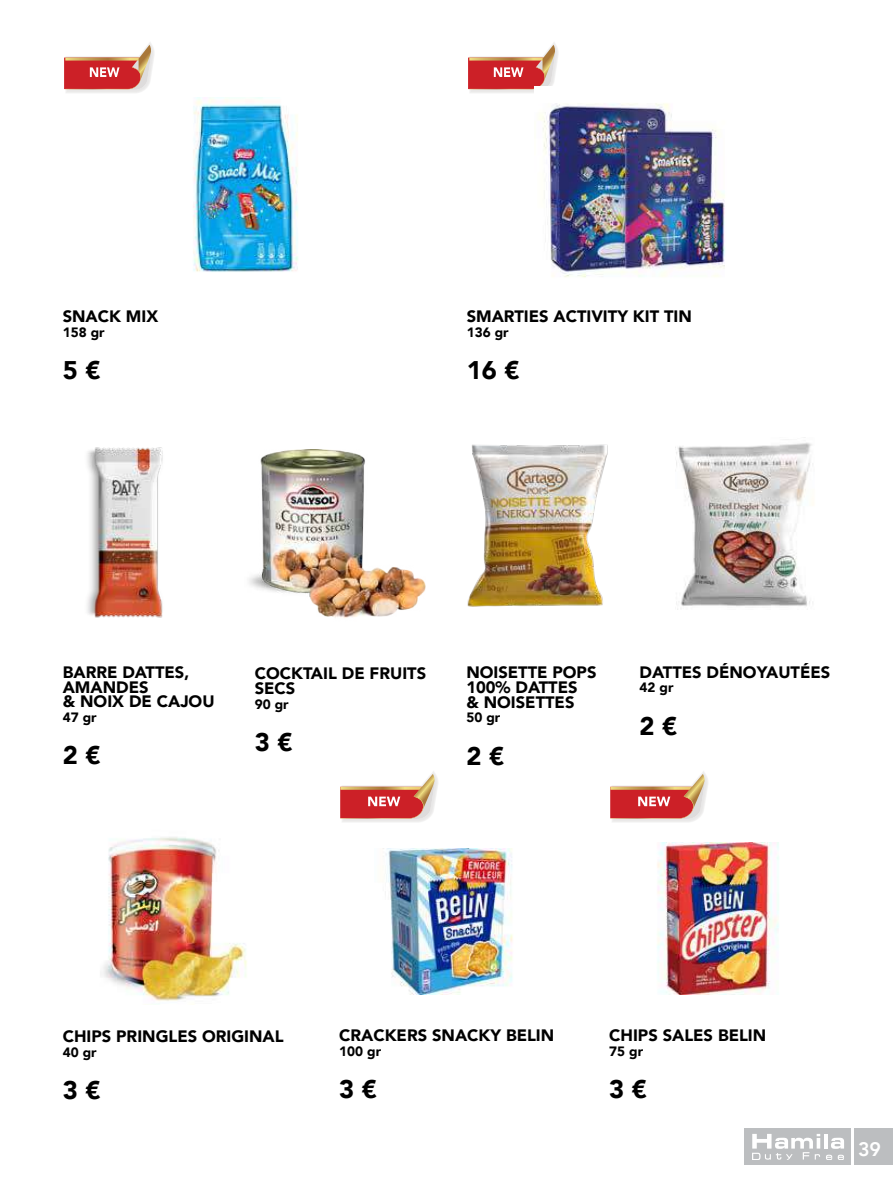
<style>
.page{position:relative;width:893px;height:1191px;background:#fff}
.page>*{position:absolute;margin:0;border:0;box-sizing:border-box;transform-origin:0 0}
.t1{font:900 25.5px "Avenir";color:#000}
.t2{font:800 19.5px "Avenir";color:#fff}
.t3{font:900 16.5px/14.5px "Avenir";color:#000}
.t4{font:900 13.5px "Avenir";color:#000}
</style>
<div class="page">
<div style="left:744px;top:1128px;width:106px;height:37px;background:#bcbec0"></div>
<div style="left:855px;top:1128px;width:38px;height:37px;background:#bcbec0"></div>
<hr style="left:824px;top:1133px;width:3px;height:15px;background:#fff">
<svg style="left:831px;top:1137px;width:13px;height:11px"></svg>
<svg style="left:752px;top:1134px;width:68px;height:25px"></svg>
<svg style="left:826px;top:1154px;width:6px;height:5px"></svg>
<svg style="left:838px;top:1154px;width:6px;height:5px"></svg>
<img style="left:249px;top:449px;width:177px;height:169px">
<img style="left:467px;top:444px;width:141px;height:163px">
<img style="left:676px;top:437px;width:138px;height:173px">
<img style="left:87px;top:447px;width:76px;height:171px">
<img style="left:103px;top:837px;width:144px;height:164px">
<img style="left:382px;top:848px;width:131px;height:147px">
<img style="left:657px;top:842px;width:122px;height:153px">
<svg style="left:340px;top:771px;width:98px;height:51px"></svg>
<svg style="left:610px;top:771px;width:98px;height:51px"></svg>
<img style="left:193px;top:98px;width:105px;height:174px">
<svg style="left:468px;top:42px;width:90px;height:51px"></svg>
<svg style="left:64px;top:42px;width:90px;height:51px"></svg>
<img style="left:535px;top:87px;width:190px;height:191px">
<p class="t3" style="left:63px;top:308px;width:97px">SNACK MIX</p>
<p class="t4" style="left:63px;top:320px;width:43px">158 gr</p>
<h1 class="t1" style="left:63px;top:348px;width:39px">5 €</h1>
<p class="t3" style="left:467px;top:308px;width:227px">SMARTIES ACTIVITY KIT TIN</p>
<p class="t4" style="left:467px;top:320px;width:43px">136 gr</p>
<h1 class="t1" style="left:467px;top:348px;width:54px">16 €</h1>
<p class="t3" style="left:63px;top:665px;width:153px">BARRE DATTES,<br>AMANDES<br>&amp; NOIX DE CAJOU</p>
<p class="t4" style="left:63px;top:705px;width:35px">47 gr</p>
<h1 class="t1" style="left:63px;top:733px;width:39px">2 €</h1>
<p class="t3" style="left:255px;top:665px;width:173px;line-height:15px">COCKTAIL DE FRUITS<br>SECS</p>
<p class="t4" style="left:255px;top:692px;width:35px">90 gr</p>
<h1 class="t1" style="left:255px;top:720px;width:39px">3 €</h1>
<p class="t3" style="left:466px;top:665px;width:132px">NOISETTE POPS<br>100% DATTES<br>&amp; NOISETTES</p>
<p class="t4" style="left:466px;top:706px;width:35px">50 gr</p>
<h1 class="t1" style="left:466px;top:734px;width:39px">2 €</h1>
<p class="t3" style="left:640px;top:664px;width:192px">DATTES DÉNOYAUTÉES</p>
<p class="t4" style="left:640px;top:676px;width:35px">42 gr</p>
<h1 class="t1" style="left:640px;top:704px;width:39px">2 €</h1>
<p class="t3" style="left:63px;top:1028px;width:222px">CHIPS PRINGLES ORIGINAL</p>
<p class="t4" style="left:63px;top:1040px;width:35px">40 gr</p>
<h1 class="t1" style="left:63px;top:1068px;width:39px">3 €</h1>
<p class="t3" style="left:339px;top:1027px;width:217px">CRACKERS SNACKY BELIN</p>
<p class="t4" style="left:339px;top:1039px;width:43px">100 gr</p>
<h1 class="t1" style="left:339px;top:1067px;width:39px">3 €</h1>
<p class="t3" style="left:609px;top:1027px;width:159px">CHIPS SALES BELIN</p>
<p class="t4" style="left:609px;top:1039px;width:35px">75 gr</p>
<h1 class="t1" style="left:609px;top:1067px;width:39px">3 €</h1>
<p class="t2" style="left:858px;top:1134px;width:25px">39</p>
</div>
